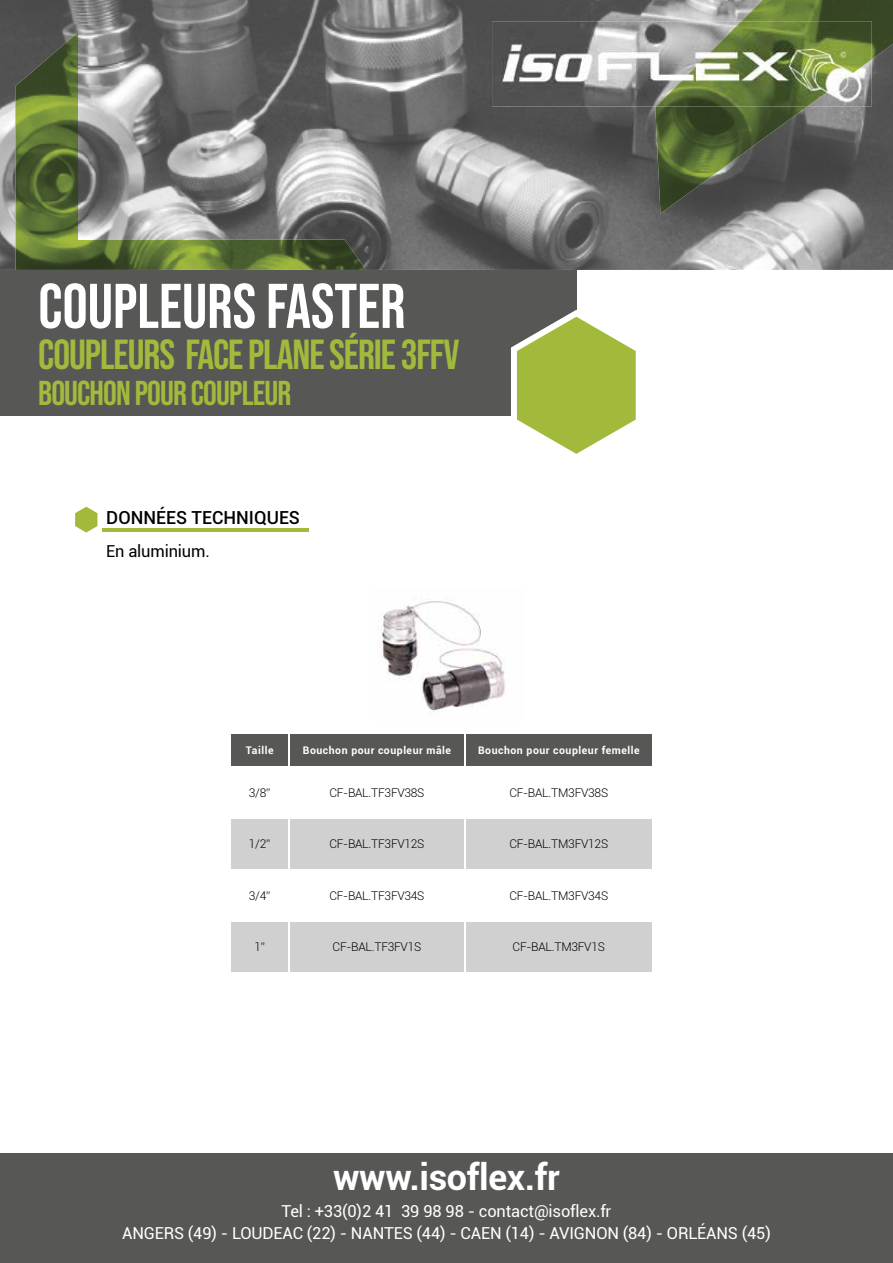
<style>
.page{position:relative;width:893px;height:1263px;background:#fff}
.page>*{position:absolute;margin:0;border:0;box-sizing:border-box;transform-origin:0 0}
.t1{font:63px "Bebas Neue";color:#fff}
.t2{font:42px "Bebas Neue";letter-spacing:-.025em;color:#a2ba3b}
.t3{font:700 36px "Roboto";letter-spacing:-.01em;color:#fff}
.t4{font:34.5px "Bebas Neue";letter-spacing:-.025em;color:#a2ba3b}
.t5{font:500 18px "Roboto";color:#000}
.t6{font:16.5px/22px "Roboto";letter-spacing:-.01em;color:#fff;text-align:center}
.t7{font:16.5px "Roboto";letter-spacing:-.01em;color:#000}
.t8{font:300 12px "Roboto";letter-spacing:-.02em;color:#000}
.t9{font:700 10.5px "Roboto";letter-spacing:.05em;color:#fff}
</style>
<div class="page">
<img style="left:0;top:0;width:893px;height:270px">
<img style="left:15px;top:32px;width:351px;height:238px">
<div style="left:0;top:270px;width:576px;height:145px;background:#575756"></div>
<svg style="left:511px;top:310px;width:125px;height:144px"></svg>
<img style="left:655px;top:0;width:238px;height:214px">
<img style="left:492px;top:21px;width:164px;height:85px">
<img style="left:656px;top:21px;width:216px;height:85px">
<div style="left:0;top:1153px;width:893px;height:110px;background:#575756"></div>
<svg style="left:75px;top:506px;width:28px;height:27px"></svg>
<hr style="left:102px;top:528px;width:206px;height:3px;background:#a2ba3b">
<div style="left:231px;top:734px;width:421px;height:32px;background:#575756"></div>
<svg style="left:231px;top:819px;width:421px;height:153px;fill:#d0d0d0"></svg>
<hr style="left:230px;top:869px;width:59px;height:1px;background:#fff">
<hr style="left:465px;top:869px;width:188px;height:1px;background:#fff">
<hr style="left:230px;top:920px;width:59px;height:2px;background:#fff">
<hr style="left:465px;top:920px;width:188px;height:2px;background:#fff">
<hr style="left:288px;top:734px;width:2px;height:32px;background:#fff">
<hr style="left:464px;top:734px;width:2px;height:32px;background:#fff">
<hr style="left:288px;top:819px;width:2px;height:50px;background:#fff">
<hr style="left:464px;top:819px;width:2px;height:50px;background:#fff">
<hr style="left:289px;top:869px;width:176px;height:1px;background:#fff">
<hr style="left:288px;top:870px;width:2px;height:50px;background:#fff">
<hr style="left:464px;top:870px;width:2px;height:50px;background:#fff">
<hr style="left:289px;top:920px;width:176px;height:2px;background:#fff">
<hr style="left:288px;top:922px;width:2px;height:50px;background:#fff">
<hr style="left:464px;top:922px;width:2px;height:50px;background:#fff">
<img style="left:380px;top:601px;width:125px;height:113px">
<h1 class="t1" style="left:38px;top:270px;width:369px">COUPLEURS FASTER</h1>
<h2 class="t2" style="left:38px;top:330px;width:423px">COUPLEURS FACE PLANE SÉRIE 3FFV</h2>
<h3 class="t4" style="left:38px;top:373px;width:254px">BOUCHON POUR COUPLEUR</h3>
<h3 class="t5" style="left:106px;top:505px;width:195px">DONNÉES TECHNIQUES</h3>
<h3 class="t7" style="left:106px;top:539px;width:105px">En aluminium.</h3>
<p class="t9" style="left:246px;top:743px;width:29px">Taille</p>
<p class="t9" style="left:303px;top:743px;width:150px">Bouchon pour coupleur mâle</p>
<p class="t9" style="left:478px;top:743px;width:163px">Bouchon pour coupleur femelle</p>
<p class="t8" style="left:249px;top:784px;width:23px">3/8”</p>
<p class="t8" style="left:329px;top:784px;width:97px">CF-BAL.TF3FV38S</p>
<p class="t8" style="left:509px;top:784px;width:100px">CF-BAL.TM3FV38S</p>
<p class="t8" style="left:249px;top:836px;width:23px">1/2”</p>
<p class="t8" style="left:329px;top:836px;width:97px">CF-BAL.TF3FV12S</p>
<p class="t8" style="left:509px;top:836px;width:100px">CF-BAL.TM3FV12S</p>
<p class="t8" style="left:249px;top:887px;width:23px">3/4”</p>
<p class="t8" style="left:329px;top:887px;width:97px">CF-BAL.TF3FV34S</p>
<p class="t8" style="left:509px;top:887px;width:100px">CF-BAL.TM3FV34S</p>
<p class="t8" style="left:254px;top:939px;width:12px">1”</p>
<p class="t8" style="left:333px;top:939px;width:90px">CF-BAL.TF3FV1S</p>
<p class="t8" style="left:513px;top:939px;width:94px">CF-BAL.TM3FV1S</p>
<h3 class="t3" style="left:333px;top:1152px;width:228px">www.isoflex.fr</h3>
<h3 class="t6" style="left:122px;top:1199px;width:650px">Tel : +33(0)2 41 39 98 98 - contact@isoflex.fr<br>ANGERS (49) - LOUDEAC (22) - NANTES (44) - CAEN (14) - AVIGNON (84) - ORLÉANS (45)</h3>
</div>
